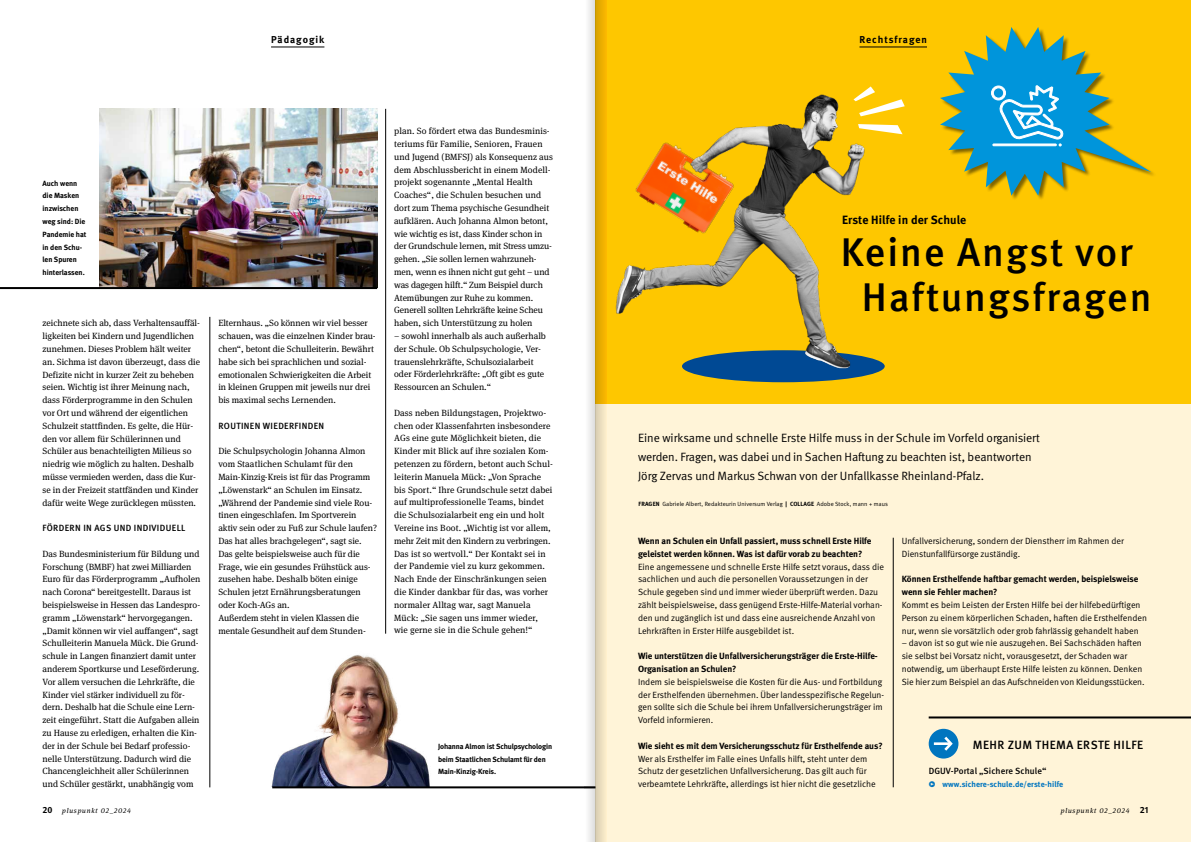
<style>
.page{position:relative;width:1191px;height:842px;background:#fff}
.page>*{position:absolute;margin:0;border:0;box-sizing:border-box;transform-origin:0 0}
.t1{font:500 40px/45px "DGUV Meta";letter-spacing:.05em;color:#000;text-align:center}
.t2{font:12px/19.2px "DGUV Meta";letter-spacing:-.005em;color:#000}
.t3{font:500 12px "DGUV Meta";letter-spacing:.04em;color:#000}
.t4{font:700 12px "DGUV Meta";letter-spacing:.01em;color:#000}
.t5{font:700 10px "DGUV Meta";letter-spacing:.095em;color:#000}
.t6{font:9px/12.8px "DGUV Meta Serif";color:#000}
.t7{font:9px/12.8px "DGUV Meta";color:#000}
.t8{font:700 9px/12.8px "DGUV Meta";color:#000}
.t9{font:500 9px "DGUV Meta";letter-spacing:.04em;color:#000}
.t10{font:500 9px "DGUV Meta";letter-spacing:.01em;color:#000}
.t11{font:700 8px "DGUV Meta";letter-spacing:.01em;color:#0075bf}
.t12{font:700 7.5px/12.8px "DGUV Meta";letter-spacing:-.01em;color:#000}
.t13{font:italic 7px "DGUV Meta Serif";letter-spacing:.11em;color:#000}
.t14{font:6.1px "DGUV Meta";letter-spacing:.01em;color:#000}
.s1{font-weight:700}
.s2{font-family:"DGUV Meta";font-weight:700;font-style:normal;font-size:9px}
</style>
<div class="page">
<div style="left:595px;top:403px;width:596px;height:439px;background:#fff4d8"></div>
<div style="left:595px;top:0;width:596px;height:403px;background:#fec700"></div>
<img style="left:99px;top:109px;width:278px;height:178px">
<div style="left:682px;top:350px;width:202px;height:32px;background:#004994;border-radius:50%"></div>
<hr style="left:893px;top:538px;width:1px;height:249px;background:#000">
<hr style="left:210px;top:317px;width:1px;height:470px;background:#000">
<hr style="left:385px;top:109px;width:1px;height:525px;background:#000">
<img style="left:606px;top:89px;width:279px;height:284px">
<svg style="left:858px;top:124px;width:44px;height:10px"></svg>
<svg style="left:853px;top:86px;width:51px;height:30px"></svg>
<hr style="left:0;top:287px;width:377px;height:2px;background:#000">
<img style="left:271px;top:655px;width:159px;height:131px">
<hr style="left:272px;top:786px;width:323px;height:2px;background:#000">
<svg style="left:940px;top:27px;width:211px;height:169px"></svg>
<hr style="left:928px;top:716px;width:263px;height:2px;background:#000">
<div style="left:928px;top:729px;width:30px;height:29px;background:#0075bf;border-radius:50%"></div>
<hr style="left:934px;top:742px;width:15px;height:3px;background:#fff">
<svg style="left:941px;top:736px;width:12px;height:15px"></svg>
<hr style="left:271px;top:47px;width:53px;height:1px;background:#000">
<hr style="left:859px;top:47px;width:68px;height:1px;background:#000">
<svg style="left:585px;top:0;width:10px;height:842px;fill:#f0f0f0"></svg>
<svg style="left:595px;top:0;width:11px;height:842px;background:#e6c362"></svg>
<p class="t5" style="left:271px;top:34px;width:55px">Pädagogik</p>
<p class="t5" style="left:859px;top:34px;width:69px">Rechtsfragen</p>
<p class="t12" style="left:43px;top:177px;width:45px">Auch wenn die Masken inzwischen weg sind: Die<br>Pandemie hat in den Schu&shy;len Spuren hinterlassen.</p>
<p class="t6" style="left:43px;top:317px;width:159px">zeichnete sich ab, dass Verhaltensauffäl&shy;ligkeiten bei Kindern und Jugendlichen zunehmen. Dieses Problem hält weiter an. Sichma ist davon überzeugt, dass die Defizite nicht in kurzer Zeit zu beheben seien. Wichtig ist ihrer Meinung nach, dass Förderprogramme in den Schulen vor Ort und während der eigentlichen Schulzeit stattfinden. Es gelte, die Hür&shy;den vor allem für Schülerinnen und Schüler aus benachteiligten Milieus so niedrig wie möglich zu halten. Deshalb müsse vermieden werden, dass die Kur&shy;se in der Freizeit stattfänden und Kinder dafür weite Wege zurücklegen müssten.</p>
<p class="t9" style="left:43px;top:523px;width:144px">FÖRDERN IN AGS UND INDIVIDUELL</p>
<p class="t6" style="left:43px;top:547px;width:159px">Das Bundesministerium für Bildung und Forschung (BMBF) hat zwei Milliarden Euro für das Förderprogramm „Aufholen nach Corona“ bereitgestellt. Daraus ist beispielsweise in Hessen das Landespro&shy;gramm „Löwenstark“ hervorgegangen. „Damit können wir viel auffangen“, sagt Schulleiterin Manuela Mück. Die Grund&shy;schule in Langen finanziert damit unter anderem Sportkurse und Leseförderung.<br>Vor allem versuchen die Lehrkräfte, die Kinder viel stärker individuell zu för&shy;dern. Deshalb hat die Schule eine Lern&shy;zeit eingeführt. Statt die Aufgaben allein zu Hause zu erledigen, erhalten die Kin&shy;der in der Schule bei Bedarf professio&shy;nelle Unterstützung. Dadurch wird die Chancengleichheit aller Schülerinnen und Schüler gestärkt, unabhängig vom</p>
<p class="t6" style="left:218px;top:317px;width:159px">Elternhaus. „So können wir viel besser schauen, was die einzelnen Kinder brau&shy;chen“, betont die Schulleiterin. Bewährt habe sich bei sprachlichen und sozial&shy;emotionalen Schwierigkeiten die Arbeit in kleinen Gruppen mit jeweils nur drei bis maximal sechs Lernenden.</p>
<p class="t9" style="left:218px;top:420px;width:107px">ROUTINEN WIEDERFINDEN</p>
<p class="t6" style="left:218px;top:445px;width:160px">Die Schulpsychologin Johanna Almon vom Staatlichen Schulamt für den Main-Kinzig-Kreis ist für das Programm „Löwenstark“ an Schulen im Einsatz. „Während der Pandemie sind viele Rou&shy;tinen eingeschlafen. Im Sportverein aktiv sein oder zu Fuß zur Schule laufen?<br>Das hat alles brachgelegen“, sagt sie.<br>Das gelte beispielsweise auch für die Frage, wie ein gesundes Frühstück aus&shy;zusehen habe. Deshalb böten einige Schulen jetzt Ernährungsberatungen oder Koch-AGs an.<br>Außerdem steht in vielen Klassen die mentale Gesundheit auf dem Stunden-</p>
<p class="t6" style="left:394px;top:125px;width:160px">plan. So fördert etwa das Bundesminis&shy;teriums für Familie, Senioren, Frauen und Jugend (BMFSJ) als Konsequenz aus dem Abschlussbericht in einem Modell&shy;projekt sogenannte „Mental Health Coaches“, die Schulen besuchen und dort zum Thema psychische Gesundheit aufklären. Auch Johanna Almon betont, wie wichtig es ist, dass Kinder schon in der Grundschule lernen, mit Stress umzu&shy;gehen. „Sie sollen lernen wahrzuneh&shy;men, wenn es ihnen nicht gut geht – und was dagegen hilft.“ Zum Beispiel durch Atemübungen zur Ruhe zu kommen.<br>Generell sollten Lehrkräfte keine Scheu haben, sich Unterstützung zu holen</p>
<p class="t6" style="left:394px;top:330px;width:153px">– sowohl innerhalb als auch außerhalb der Schule. Ob Schulpsychologie, Ver&shy;trauenslehrkräfte, Schulsozialarbeit oder Förderlehrkräfte: „Oft gibt es gute Ressourcen an Schulen.“</p>
<p class="t6" style="left:394px;top:407px;width:160px">Dass neben Bildungstagen, Projektwo&shy;chen oder Klassenfahrten insbesondere AGs eine gute Möglichkeit bieten, die Kinder mit Blick auf ihre sozialen Kom&shy;petenzen zu fördern, betont auch Schul&shy;leiterin Manuela Mück: „Von Sprache bis Sport.“ Ihre Grundschule setzt dabei auf multiprofessionelle Teams, bindet die Schulsozialarbeit eng ein und holt Vereine ins Boot. „Wichtig ist vor allem, mehr Zeit mit den Kindern zu verbringen.<br>Das ist so wertvoll.“ Der Kontakt sei in der Pandemie viel zu kurz gekommen.<br>Nach Ende der Einschränkungen seien die Kinder dankbar für das, was vorher normaler Alltag war, sagt Manuela Mück: „Sie sagen uns immer wieder, wie gerne sie in die Schule gehen!“</p>
<p class="t12" style="left:438px;top:740px;width:116px">Johanna Almon ist Schulpsychologin beim Staatlichen Schulamt für den<br>Main-Kinzig-Kreis.</p>
<h2 class="t4" style="left:842px;top:213px;width:126px">Erste Hilfe in der Schule</h2>
<h1 class="t1" style="left:841px;top:231px;width:312px">Keine Angst vor<br>Haftungsfragen</h1>
<h2 class="t2" style="left:638px;top:428px;width:403px">Eine wirksame und schnelle Erste Hilfe muss in der Schule im Vorfeld organisiert werden. Fragen, was dabei und in Sachen Haftung zu beachten ist, beantworten<br>Jörg Zervas und Markus Schwan von der Unfallkasse Rheinland-Pfalz.</h2>
<p class="t14" style="left:638px;top:500px;width:251px"><span class="s1">FRAGEN</span> Gabriele Albert, Redakteurin Universum Verlag <span class="s1">| COLLAGE</span> Adobe Stock, mann + maus</p>
<p class="t8" style="left:638px;top:535px;width:235px">Wenn an Schulen ein Unfall passiert, muss schnell Erste Hilfe geleistet werden können. Was ist dafür vorab zu beachten?</p>
<p class="t7" style="left:638px;top:560px;width:247px">Eine angemessene und schnelle Erste Hilfe setzt voraus, dass die sachlichen und auch die personellen Voraussetzungen in der Schule gegeben sind und immer wieder überprüft werden. Dazu zählt beispielsweise, dass genügend Erste-Hilfe-Material vorhan&shy;den und zugänglich ist und dass eine ausreichende Anzahl von Lehrkräften in Erster Hilfe ausgebildet ist.</p>
<p class="t8" style="left:638px;top:650px;width:241px">Wie unterstützen die Unfallversicherungsträger die Erste-Hilfe-<br>Organisation an Schulen?</p>
<p class="t7" style="left:638px;top:675px;width:248px">Indem sie beispielsweise die Kosten für die Aus- und Fortbildung der Ersthelfenden übernehmen. Über landesspezifische Regelun&shy;gen sollte sich die Schule bei ihrem Unfallversicherungsträger im Vorfeld informieren.</p>
<p class="t8" style="left:638px;top:739px;width:246px">Wie sieht es mit dem Versicherungsschutz für Ersthelfende aus?</p>
<p class="t7" style="left:638px;top:752px;width:239px">Wer als Ersthelfer im Falle eines Unfalls hilft, steht unter dem<br>Schutz der gesetzlichen Unfallversicherung. Das gilt auch für verbeamtete Lehrkräfte, allerdings ist hier nicht die gesetzliche</p>
<p class="t7" style="left:901px;top:535px;width:224px">Unfallversicherung, sondern der Dienstherr im Rahmen der<br>Dienstunfallfürsorge zuständig.</p>
<p class="t8" style="left:901px;top:573px;width:238px">Können Ersthelfende haftbar gemacht werden, beispielsweise wenn sie Fehler machen?</p>
<p class="t7" style="left:901px;top:599px;width:247px">Kommt es beim Leisten der Ersten Hilfe bei der hilfebedürftigen<br>Person zu einem körperlichen Schaden, haften die Ersthelfenden nur, wenn sie vorsätzlich oder grob fahrlässig gehandelt haben</p>
<p class="t7" style="left:901px;top:637px;width:244px">– davon ist so gut wie nie auszugehen. Bei Sachschäden haften sie selbst bei Vorsatz nicht, vorausgesetzt, der Schaden war notwendig, um überhaupt Erste Hilfe leisten zu können. Denken Sie hier zum Beispiel an das Aufschneiden von Kleidungsstücken.</p>
<h2 class="t3" style="left:973px;top:738px;width:172px">MEHR ZUM THEMA ERSTE HILFE</h2>
<p class="t10" style="left:928px;top:766px;width:119px">DGUV-Portal „Sichere Schule“</p>
<p class="t11" style="left:928px;top:780px;width:136px">• www.sichere-schule.de/erste-hilfe</p>
<p class="t13" style="left:43px;top:806px;width:90px"><span class="s2">20</span> pluspunkt 02_2024</p>
<p class="t13" style="left:1061px;top:806px;width:89px">pluspunkt 02_2024 <span class="s2">21</span></p>
</div>
